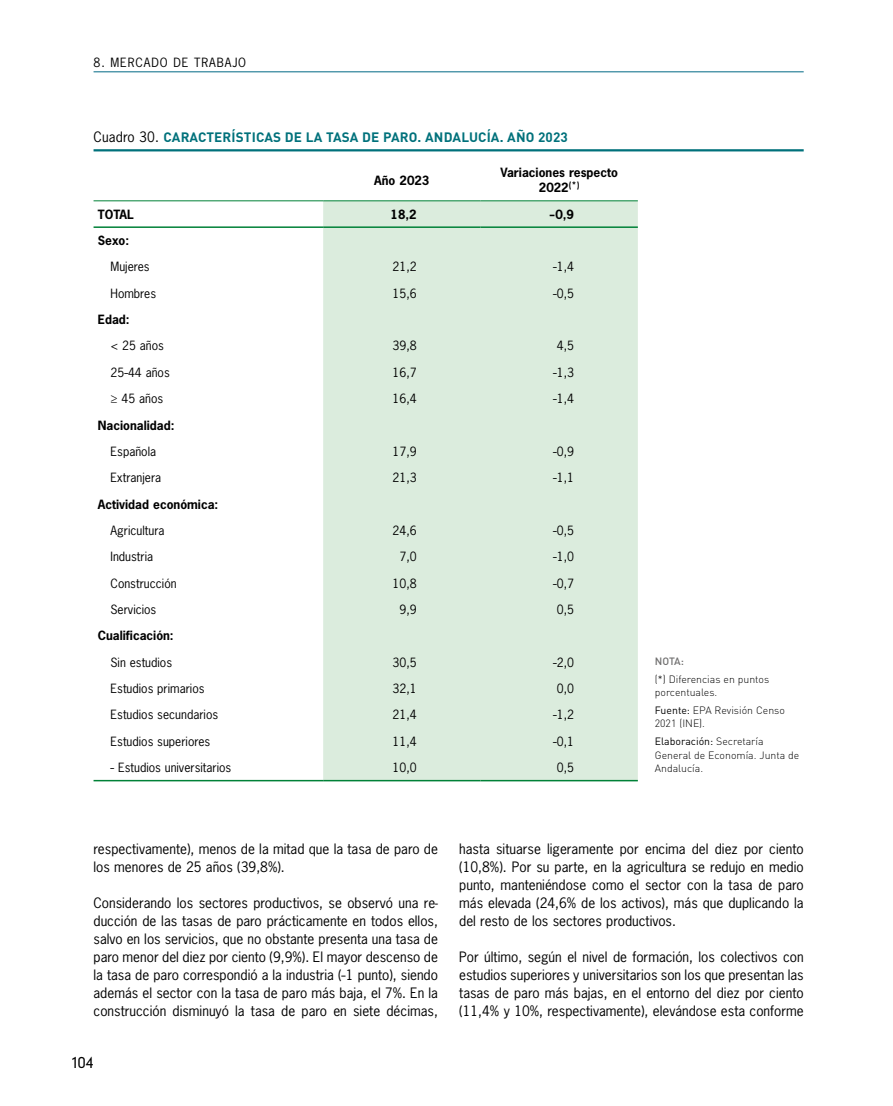
<style>
.page{position:relative;width:893px;height:1106px;background:#fff}
.page>*{position:absolute;margin:0;border:0;box-sizing:border-box;transform-origin:0 0}
.t1{font:300 15px "DIN Neuzeit Grotesk";color:#000}
._3_TextoNormal{font:13.5px/18px "News Gothic Std";color:#000;text-align:justify}
._6_Cuadro{font:700 13.5px "DIN";letter-spacing:.01em;color:#00717b}
._0_Cabeceras{font:12px "News Gothic Std";color:#000}
.t2{font:700 12px/15px "News Gothic Std";color:#000;text-align:center}
._0_Cabeceras-2{font:12px "News Gothic Std";color:#000;scale:1.5 1}
._0_Cabeceras-3{font:12px "News Gothic Std";letter-spacing:.075em;color:#000}
.t3{font:700 12px "News Gothic Std";color:#000;scale:1.5 1}
._4_NotasTexto{font:300 10.5px/13.5px "DIN";color:#000}
._5_NotasColor{font:500 10.5px "DIN";color:#706f6f}
.s1{font-family:"News Gothic Std";font-weight:400;color:#000}
.s2{font-weight:400}
</style>
<div class="page">
<hr style="left:94px;top:149px;width:710px;height:2px;background:#00717b">
<div style="left:323px;top:201px;width:315px;height:579px;background:#dbecdd"></div>
<hr style="left:94px;top:226px;width:229px;height:2px;background:#008137">
<hr style="left:323px;top:226px;width:157px;height:2px;background:#008137">
<hr style="left:480px;top:226px;width:158px;height:2px;background:#008137">
<hr style="left:94px;top:780px;width:229px;height:1px;background:#008137">
<hr style="left:323px;top:780px;width:157px;height:1px;background:#008137">
<hr style="left:480px;top:780px;width:158px;height:1px;background:#008137">
<hr style="left:94px;top:200px;width:229px;height:1px;background:#008137">
<hr style="left:323px;top:200px;width:157px;height:1px;background:#008137">
<hr style="left:480px;top:200px;width:158px;height:1px;background:#008137">
<hr style="left:94px;top:71px;width:710px;height:1px;background:#006984">
<p class="_0_Cabeceras-3" style="left:94px;top:55px;width:154px">8. MERCADO DE TRABAJO</p>
<p class="_6_Cuadro" style="left:94px;top:128px;width:476px"><span class="s1">Cuadro 30.</span> CARACTERÍSTICAS DE LA TASA DE PARO. ANDALUCÍA. AÑO 2023</p>
<p class="t2" style="left:374px;top:173px;width:57px">Año 2023</p>
<p class="t2" style="left:500px;top:165px;width:119px">Variaciones respecto<br>2022<sup>(*)</sup></p>
<p class="t2" style="left:98px;top:206px;width:37px">TOTAL</p>
<p class="t2" style="left:391px;top:206px;width:28px">18,2</p>
<p class="t3" style="left:549px;top:206px;width:18px">-0,9</p>
<p class="t2" style="left:98px;top:233px;width:33px">Sexo:</p>
<p class="_0_Cabeceras" style="left:111px;top:259px;width:41px">Mujeres</p>
<p class="_0_Cabeceras" style="left:393px;top:259px;width:26px">21,2</p>
<p class="_0_Cabeceras-2" style="left:553px;top:259px;width:15px">-1,4</p>
<p class="_0_Cabeceras" style="left:111px;top:285px;width:47px">Hombres</p>
<p class="_0_Cabeceras" style="left:393px;top:285px;width:26px">15,6</p>
<p class="_0_Cabeceras-2" style="left:553px;top:285px;width:15px">-0,5</p>
<p class="t2" style="left:98px;top:312px;width:33px">Edad:</p>
<p class="_0_Cabeceras" style="left:111px;top:338px;width:55px">&lt; 25 años</p>
<p class="_0_Cabeceras" style="left:393px;top:338px;width:26px">39,8</p>
<p class="_0_Cabeceras" style="left:557px;top:338px;width:19px">4,5</p>
<p class="_0_Cabeceras" style="left:111px;top:364px;width:61px">25-44 años</p>
<p class="_0_Cabeceras" style="left:393px;top:364px;width:26px">16,7</p>
<p class="_0_Cabeceras-2" style="left:553px;top:364px;width:15px">-1,3</p>
<p class="_0_Cabeceras" style="left:111px;top:391px;width:54px">≥ 45 años</p>
<p class="_0_Cabeceras" style="left:393px;top:391px;width:26px">16,4</p>
<p class="_0_Cabeceras-2" style="left:553px;top:391px;width:15px">-1,4</p>
<p class="t2" style="left:98px;top:417px;width:78px">Nacionalidad:</p>
<p class="_0_Cabeceras" style="left:111px;top:443px;width:47px">Española</p>
<p class="_0_Cabeceras" style="left:393px;top:443px;width:26px">17,9</p>
<p class="_0_Cabeceras-2" style="left:553px;top:443px;width:15px">-0,9</p>
<p class="_0_Cabeceras" style="left:111px;top:470px;width:52px">Extranjera</p>
<p class="_0_Cabeceras" style="left:393px;top:470px;width:26px">21,3</p>
<p class="_0_Cabeceras-2" style="left:553px;top:470px;width:15px">-1,1</p>
<p class="t2" style="left:98px;top:496px;width:122px">Actividad económica:</p>
<p class="_0_Cabeceras" style="left:111px;top:522px;width:56px">Agricultura</p>
<p class="_0_Cabeceras" style="left:393px;top:522px;width:26px">24,6</p>
<p class="_0_Cabeceras-2" style="left:553px;top:522px;width:15px">-0,5</p>
<p class="_0_Cabeceras" style="left:111px;top:549px;width:44px">Industria</p>
<p class="_0_Cabeceras" style="left:399px;top:549px;width:19px">7,0</p>
<p class="_0_Cabeceras-2" style="left:553px;top:549px;width:15px">-1,0</p>
<p class="_0_Cabeceras" style="left:111px;top:575px;width:68px">Construcción</p>
<p class="_0_Cabeceras" style="left:393px;top:575px;width:26px">10,8</p>
<p class="_0_Cabeceras-2" style="left:553px;top:575px;width:15px">-0,7</p>
<p class="_0_Cabeceras" style="left:111px;top:602px;width:47px">Servicios</p>
<p class="_0_Cabeceras" style="left:399px;top:602px;width:19px">9,9</p>
<p class="_0_Cabeceras" style="left:557px;top:602px;width:19px">0,5</p>
<p class="t2" style="left:98px;top:628px;width:77px">Cualificación:</p>
<p class="_0_Cabeceras" style="left:111px;top:654px;width:63px">Sin estudios</p>
<p class="_0_Cabeceras" style="left:393px;top:654px;width:26px">30,5</p>
<p class="_0_Cabeceras-2" style="left:553px;top:654px;width:15px">-2,0</p>
<p class="_0_Cabeceras" style="left:111px;top:681px;width:95px">Estudios primarios</p>
<p class="_0_Cabeceras" style="left:393px;top:681px;width:26px">32,1</p>
<p class="_0_Cabeceras" style="left:557px;top:681px;width:19px">0,0</p>
<p class="_0_Cabeceras" style="left:111px;top:707px;width:109px">Estudios secundarios</p>
<p class="_0_Cabeceras" style="left:393px;top:707px;width:26px">21,4</p>
<p class="_0_Cabeceras-2" style="left:553px;top:707px;width:15px">-1,2</p>
<p class="_0_Cabeceras" style="left:111px;top:733px;width:101px">Estudios superiores</p>
<p class="_0_Cabeceras" style="left:393px;top:733px;width:26px">11,4</p>
<p class="_0_Cabeceras-2" style="left:553px;top:733px;width:15px">-0,1</p>
<p class="_0_Cabeceras-2" style="left:111px;top:760px;width:82px">- Estudios universitarios</p>
<p class="_0_Cabeceras" style="left:393px;top:760px;width:26px">10,0</p>
<p class="_0_Cabeceras" style="left:557px;top:760px;width:19px">0,5</p>
<p class="_5_NotasColor" style="left:655px;top:654px;width:31px">NOTA:</p>
<p class="_4_NotasTexto" style="left:655px;top:672px;width:116px">(*) Diferencias en puntos porcentuales.</p>
<p class="_4_NotasTexto" style="left:655px;top:703px;width:132px"><span class="s2">Fuente:</span> EPA Revisión Censo<br>2021 (INE).</p>
<p class="_4_NotasTexto" style="left:655px;top:734px;width:146px"><span class="s2">Elaboración:</span> Secretaría<br>General de Economía. Junta de<br>Andalucía.</p>
<p class="_3_TextoNormal" style="left:94px;top:839px;width:346px">respectivamente), menos de la mitad que la tasa de paro de los menores de 25 años (39,8%).</p>
<p class="_3_TextoNormal" style="left:94px;top:893px;width:346px">Considerando los sectores productivos, se observó una re&shy;ducción de las tasas de paro prácticamente en todos ellos, salvo en los servicios, que no obstante presenta una tasa de paro menor del diez por ciento (9,9%). El mayor descenso de la tasa de paro correspondió a la industria (-1 punto), siendo además el sector con la tasa de paro más baja, el 7%. En la construcción disminuyó la tasa de paro en siete décimas,</p>
<p class="t1" style="left:72px;top:1053px;width:23px">104</p>
<p class="_3_TextoNormal" style="left:459px;top:839px;width:346px">hasta situarse ligeramente por encima del diez por ciento (10,8%). Por su parte, en la agricultura se redujo en medio punto, manteniéndose como el sector con la tasa de paro más elevada (24,6% de los activos), más que duplicando la del resto de los sectores productivos.</p>
<p class="_3_TextoNormal" style="left:459px;top:947px;width:346px">Por último, según el nivel de formación, los colectivos con estudios superiores y universitarios son los que presentan las tasas de paro más bajas, en el entorno del diez por ciento (11,4% y 10%, respectivamente), elevándose esta conforme</p>
</div>
